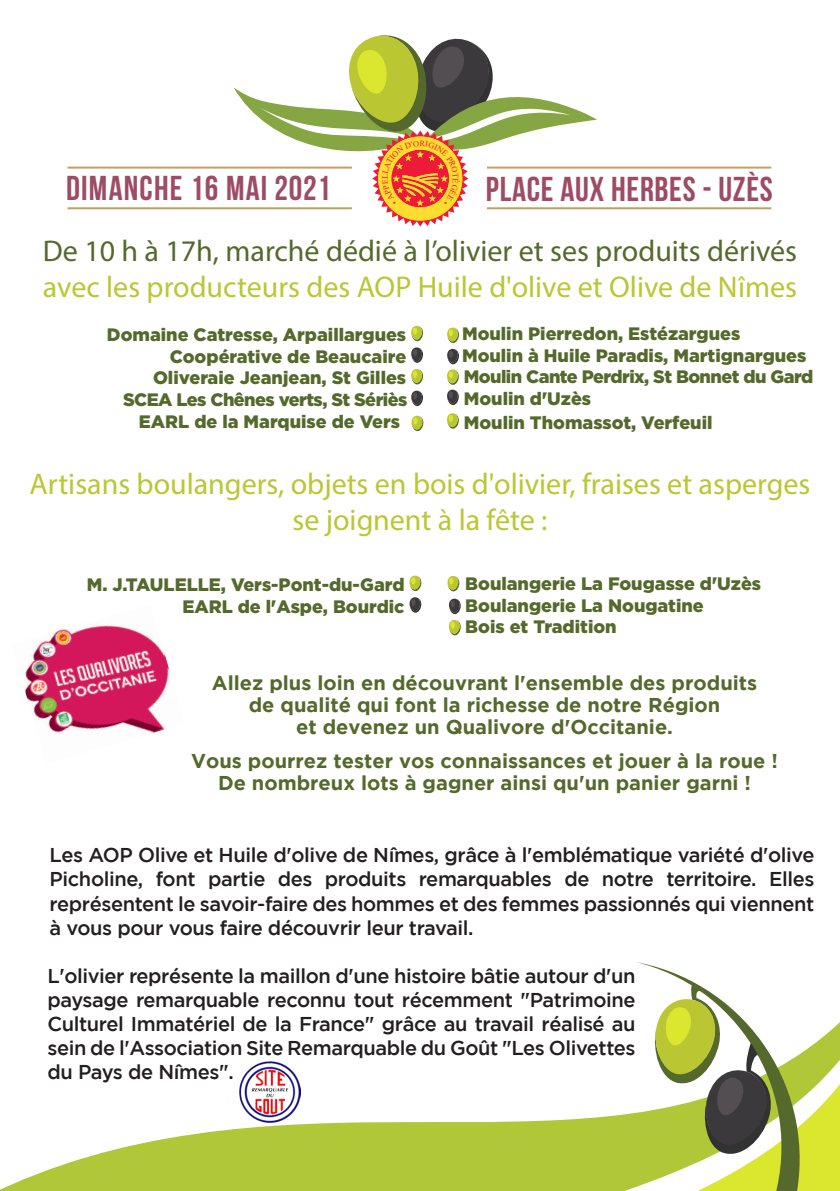
<style>
.page{position:relative;width:840px;height:1191px;background:#fff}
.page>*{position:absolute;margin:0;border:0;box-sizing:border-box;transform-origin:0 0}
.t1{font:700 34.6px "Bebas Neue";letter-spacing:.02em;color:#9e4b64}
.t2{font:30px "Myriad Pro";color:#bac733}
.t3{font:30px "Myriad Pro";color:#54692b}
.t4{font:500 20px/24px "Gotham";letter-spacing:-.02em;color:#231f20;text-align:justify}
.t5{font:700 20px "Gotham";color:#54692b}
.t6{font:900 18px "Gotham";color:#54692b}
.t7{font:900 18px "Gotham";letter-spacing:-.03em;color:#54692b}
</style>
<div class="page">
<svg style="left:0;top:1023px;width:839px;height:168px"></svg>
<svg style="left:551px;top:962px;width:266px;height:229px"></svg>
<svg style="left:651px;top:984px;width:122px;height:174px"></svg>
<hr style="left:67px;top:167px;width:284px;height:2px;background:#c3a15d">
<hr style="left:486px;top:167px;width:284px;height:2px;background:#c3a15d">
<hr style="left:67px;top:207px;width:284px;height:2px;background:#c3a15d">
<hr style="left:486px;top:207px;width:284px;height:2px;background:#c3a15d">
<svg style="left:411px;top:326px;width:12px;height:15px"></svg>
<svg style="left:411px;top:326px;width:11px;height:14px"></svg>
<div style="left:412px;top:327px;width:5px;height:8px;background:#dbe62e;border-radius:50%"></div>
<svg style="left:411px;top:347px;width:12px;height:16px"></svg>
<svg style="left:411px;top:369px;width:12px;height:15px"></svg>
<svg style="left:411px;top:390px;width:12px;height:16px"></svg>
<svg style="left:447px;top:413px;width:11px;height:16px"></svg>
<svg style="left:411px;top:416px;width:12px;height:15px"></svg>
<svg style="left:447px;top:349px;width:11px;height:56px"></svg>
<svg style="left:447px;top:327px;width:11px;height:16px"></svg>
<img style="left:24px;top:625px;width:146px;height:108px">
<svg style="left:409px;top:575px;width:12px;height:16px"></svg>
<svg style="left:409px;top:597px;width:12px;height:16px"></svg>
<svg style="left:447px;top:576px;width:12px;height:15px"></svg>
<svg style="left:449px;top:598px;width:11px;height:16px"></svg>
<svg style="left:449px;top:620px;width:11px;height:15px"></svg>
<img style="left:239px;top:1061px;width:61px;height:61px">
<svg style="left:233px;top:35px;width:363px;height:192px"></svg>
<p class="t1" style="left:66px;top:169px;width:266px">DIMANCHE 16 MAI 2021</p>
<p class="t1" style="left:485px;top:170px;width:288px">PLACE AUX HERBES - UZÈS</p>
<p class="t3" style="left:43px;top:232px;width:755px">De 10 h à 17h, marché dédié à l’olivier et ses produits dérivés</p>
<p class="t2" style="left:43px;top:268px;width:755px">avec les producteurs des AOP Huile d'olive et Olive de Nîmes</p>
<p class="t6" style="left:107px;top:324px;width:300px">Domaine Catresse, Arpaillargues</p>
<p class="t6" style="left:170px;top:346px;width:238px">Coopérative de Beaucaire</p>
<p class="t6" style="left:153px;top:368px;width:254px">Oliveraie Jeanjean, St Gilles</p>
<p class="t7" style="left:123px;top:389px;width:286px">SCEA Les Chênes verts, St Sériès</p>
<p class="t6" style="left:139px;top:411px;width:262px">EARL de la Marquise de Vers</p>
<p class="t6" style="left:462px;top:323px;width:279px">Moulin Pierredon, Estézargues</p>
<p class="t6" style="left:462px;top:345px;width:346px">Moulin à Huile Paradis, Martignargues</p>
<p class="t7" style="left:463px;top:367px;width:351px">Moulin Cante Perdrix, St Bonnet du Gard</p>
<p class="t6" style="left:463px;top:388px;width:129px">Moulin d'Uzès</p>
<p class="t6" style="left:463px;top:412px;width:250px">Moulin Thomassot, Verfeuil</p>
<p class="t2" style="left:30px;top:466px;width:782px">Artisans boulangers, objets en bois d'olivier, fraises et asperges</p>
<p class="t2" style="left:292px;top:502px;width:256px">se joignent à la fête :</p>
<p class="t6" style="left:87px;top:574px;width:319px">M. J.TAULELLE, Vers-Pont-du-Gard</p>
<p class="t6" style="left:182px;top:596px;width:223px">EARL de l'Aspe, Bourdic</p>
<p class="t6" style="left:465px;top:573px;width:297px">Boulangerie La Fougasse d'Uzès</p>
<p class="t6" style="left:465px;top:595px;width:240px">Boulangerie La Nougatine</p>
<p class="t6" style="left:465px;top:616px;width:153px">Bois et Tradition</p>
<p class="t5" style="left:212px;top:671px;width:546px">Allez plus loin en découvrant l'ensemble des produits</p>
<p class="t5" style="left:248px;top:693px;width:473px">de qualité qui font la richesse de notre Région</p>
<p class="t5" style="left:296px;top:715px;width:378px">et devenez un Qualivore d'Occitanie.</p>
<p class="t5" style="left:191px;top:749px;width:588px">Vous pourrez tester vos connaissances et jouer à la roue !</p>
<p class="t5" style="left:218px;top:771px;width:534px">De nombreux lots à gagner ainsi qu'un panier garni !</p>
<p class="t4" style="left:50px;top:843px;width:765px">Les AOP Olive et Huile d'olive de Nîmes, grâce à l'emblématique variété d'olive Picholine, font partie des produits remarquables de notre territoire. Elles représentent le savoir-faire des hommes et des femmes passionnés qui viennent à vous pour vous faire découvrir leur travail.</p>
<p class="t4" style="left:47px;top:963px;width:589px">L'olivier représente la maillon d'une histoire bâtie autour d'un paysage remarquable reconnu tout récemment "Patrimoine Culturel Immatériel de la France" grâce au travail réalisé au sein de l'Association Site Remarquable du Goût "Les Olivettes du Pays de Nîmes".</p>
</div>
